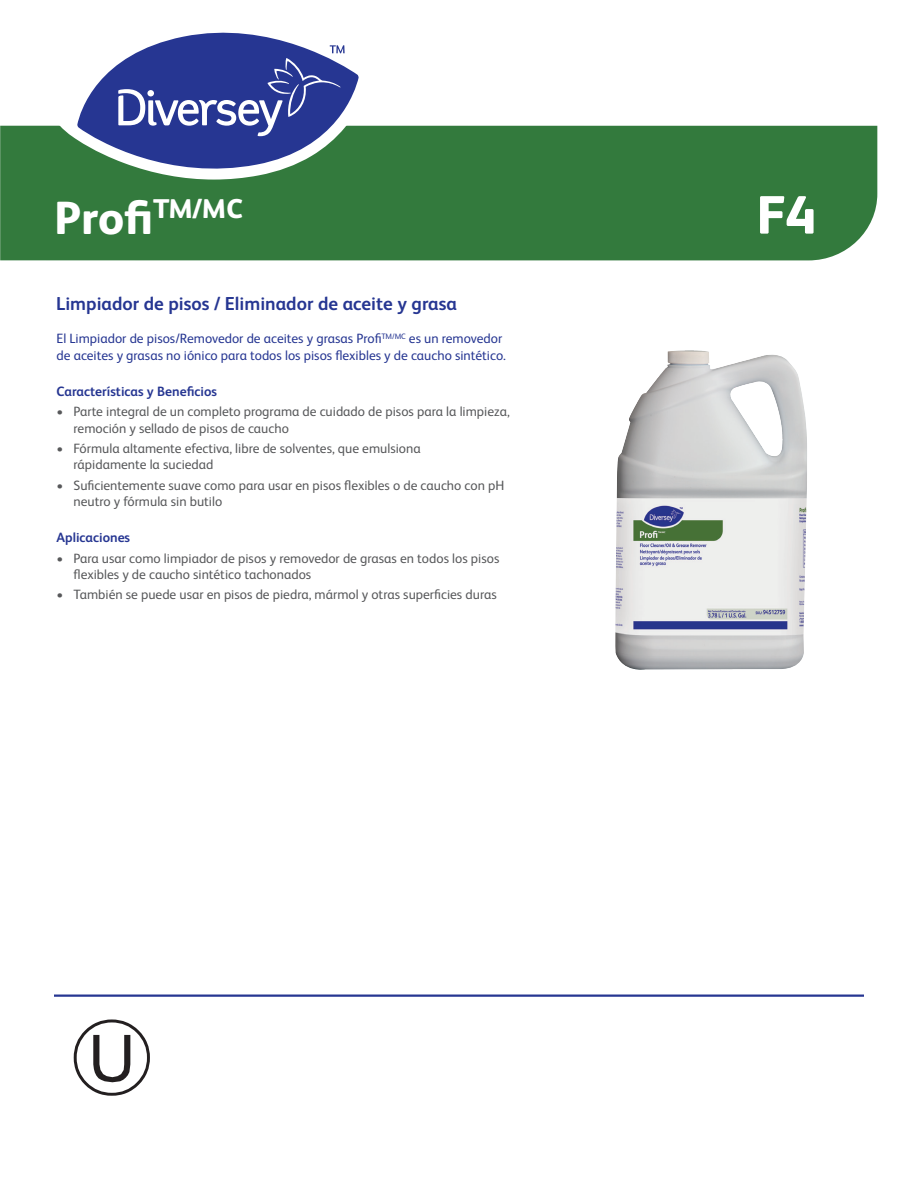
<style>
.page{position:relative;width:918px;height:1188px;background:#fff}
.page>*{position:absolute;margin:0;border:0;box-sizing:border-box;transform-origin:0 0}
.t1{font:800 54px "FS Albert Pro";color:#fff}
.t2{font:800 46.5px "FS Albert Pro";color:#fff}
.t3{font:700 18.75px "FS Albert Pro";color:#263692}
.t4{font:13.5px/16.2px "FS Albert Pro";color:#57585a}
.t5{font:13.5px/16.2px "FS Albert Pro";color:#263692}
.t6{font:700 13.5px "FS Albert Pro";color:#263692}
</style>
<div class="page">
<div style="left:0;top:126px;width:877px;height:134px;background:#337a3d"></div>
<hr style="left:54px;top:995px;width:810px;height:2px;background:#263692">
<svg style="left:74px;top:1019px;width:76px;height:77px"></svg>
<img style="left:615px;top:350px;width:192px;height:320px">
<svg style="left:57px;top:125px;width:317px;height:55px;background:#43844c"></svg>
<svg style="left:77px;top:32px;width:282px;height:149px"></svg>
<svg style="left:118px;top:45px;width:227px;height:91px;background:#4b58a4"></svg>
<h2 class="t2" style="left:54px;top:181px;width:190px">Profi<sup>TM/MC</sup></h2>
<h1 class="t1" style="left:756px;top:173px;width:62px">F4</h1>
<h3 class="t3" style="left:56px;top:291px;width:402px">Limpiador de pisos / Eliminador de aceite y grasa</h3>
<p class="t5" style="left:57px;top:330px;width:451px">El Limpiador de pisos/Removedor de aceites y grasas Profi<sup>TM/MC</sup> es un removedor de aceites y grasas no iónico para todos los pisos flexibles y de caucho sintético.</p>
<p class="t6" style="left:57px;top:382px;width:162px">Características y Beneficios</p>
<p class="t4" style="left:74px;top:403px;width:438px;text-indent:-17px">• Parte integral de un completo programa de cuidado de pisos para la limpieza, remoción y sellado de pisos de caucho</p>
<p class="t4" style="left:74px;top:439px;width:349px;text-indent:-17px">• Fórmula altamente efectiva, libre de solventes, que emulsiona rápidamente la suciedad</p>
<p class="t4" style="left:74px;top:476px;width:432px;text-indent:-17px">• Suficientemente suave como para usar en pisos flexibles o de caucho con pH neutro y fórmula sin butilo</p>
<p class="t6" style="left:57px;top:528px;width:75px">Aplicaciones</p>
<p class="t4" style="left:74px;top:549px;width:427px;text-indent:-17px">• Para usar como limpiador de pisos y removedor de grasas en todos los pisos flexibles y de caucho sintético tachonados</p>
<p class="t4" style="left:57px;top:586px;width:442px">• También se puede usar en pisos de piedra, mármol y otras superficies duras</p>
</div>
